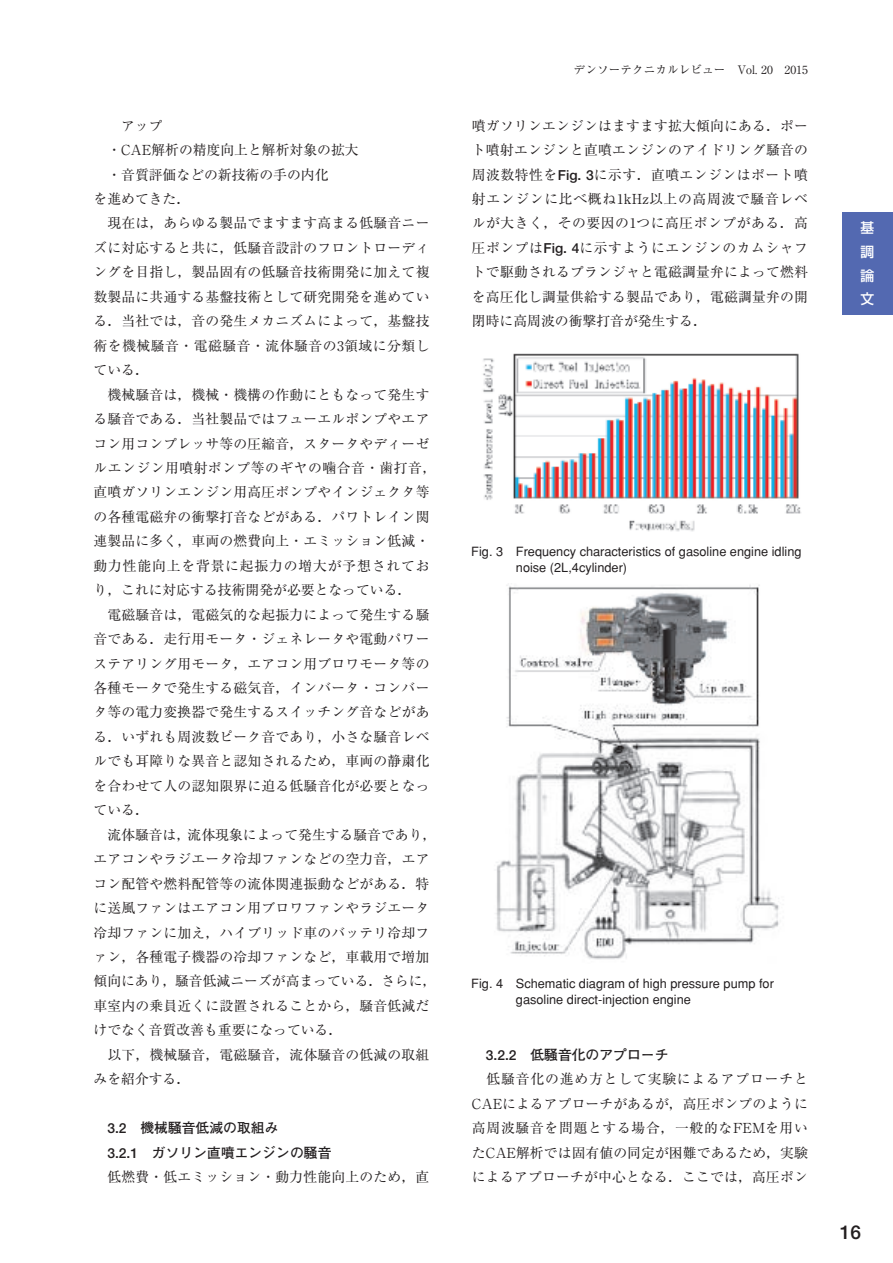
<style>
.page{position:relative;width:893px;height:1263px;background:#fff}
.page>*{position:absolute;margin:0;border:0;box-sizing:border-box;transform-origin:0 0}
.t1{font:700 19.2px "Futo Go B101";color:#231f20}
.t2{font:13.8px/24.5px "Ryumin";letter-spacing:.015em;color:#231f20;text-align:justify}
.t3{font:13.8px "Ryumin";letter-spacing:.035em;color:#231f20}
.t4{font:700 13.8px/24.5px "Futo Go B101";color:#231f20}
.t5{font:13.8px "Ryumin";letter-spacing:.06em;color:#231f20}
.t6{font:500 13.8px/23.7px "Shin Go";color:#fff;text-align:justify}
.t7{font:500 12.75px/15.9px "Gothic BBB";color:#231f20}
.t8{font:11.7px "Ryumin";color:#231f20}
.s1{font-family:"Futo Go B101";font-weight:700}
</style>
<div class="page">
<div style="left:842px;top:213px;width:51px;height:102px;background:#5369b1"></div>
<img style="left:483px;top:353px;width:318px;height:179px">
<img style="left:496px;top:585px;width:283px;height:375px">
<p class="t2" style="left:121px;top:113px;width:43px">アップ</p>
<p class="t2" style="left:107px;top:137px;width:253px">・CAE解析の精度向上と解析対象の拡大</p>
<p class="t2" style="left:107px;top:162px;width:223px">・音質評価などの新技術の手の内化</p>
<p class="t2" style="left:94px;top:186px;width:98px">を進めてきた．</p>
<p class="t2" style="left:108px;top:211px;width:323px">現在は，あらゆる製品でますます高まる低騒音ニー</p>
<p class="t2" style="left:94px;top:235px;width:337px">ズに対応すると共に，低騒音設計のフロントローディ</p>
<p class="t2" style="left:94px;top:260px;width:337px">ングを目指し，製品固有の低騒音技術開発に加えて複</p>
<p class="t2" style="left:94px;top:284px;width:337px">数製品に共通する基盤技術として研究開発を進めてい</p>
<p class="t2" style="left:94px;top:309px;width:337px">る．当社では，音の発生メカニズムによって，基盤技</p>
<p class="t3" style="left:94px;top:337px;width:337px">術を機械騒音・電磁騒音・流体騒音の3領域に分類し</p>
<p class="t2" style="left:94px;top:358px;width:57px">ている．</p>
<p class="t2" style="left:108px;top:382px;width:323px">機械騒音は，機械・機構の作動にともなって発生す</p>
<p class="t2" style="left:94px;top:406px;width:337px">る騒音である．当社製品ではフューエルポンプやエア</p>
<p class="t2" style="left:94px;top:431px;width:337px">コン用コンプレッサ等の圧縮音，スタータやディーゼ</p>
<p class="t3" style="left:94px;top:460px;width:344px">ルエンジン用噴射ポンプ等のギヤの噛合音・歯打音，</p>
<p class="t2" style="left:94px;top:480px;width:337px">直噴ガソリンエンジン用高圧ポンプやインジェクタ等</p>
<p class="t2" style="left:94px;top:504px;width:337px">の各種電磁弁の衝撃打音などがある．パワトレイン関</p>
<p class="t2" style="left:94px;top:529px;width:337px">連製品に多く，車両の燃費向上・エミッション低減・</p>
<p class="t5" style="left:94px;top:557px;width:337px">動力性能向上を背景に起振力の増大が予想されてお</p>
<p class="t2" style="left:94px;top:578px;width:319px">り，これに対応する技術開発が必要となっている．</p>
<p class="t2" style="left:108px;top:602px;width:323px">電磁騒音は，電磁気的な起振力によって発生する騒</p>
<p class="t2" style="left:94px;top:626px;width:337px">音である．走行用モータ・ジェネレータや電動パワー</p>
<p class="t2" style="left:94px;top:651px;width:337px">ステアリング用モータ，エアコン用ブロワモータ等の</p>
<p class="t2" style="left:94px;top:675px;width:337px">各種モータで発生する磁気音，インバータ・コンバー</p>
<p class="t2" style="left:94px;top:700px;width:337px">タ等の電力変換器で発生するスイッチング音などがあ</p>
<p class="t2" style="left:94px;top:724px;width:337px">る．いずれも周波数ピーク音であり，小さな騒音レベ</p>
<p class="t2" style="left:94px;top:749px;width:337px">ルでも耳障りな異音と認知されるため，車両の静粛化</p>
<p class="t2" style="left:94px;top:773px;width:337px">を合わせて人の認知限界に迫る低騒音化が必要となっ</p>
<p class="t2" style="left:94px;top:798px;width:57px">ている．</p>
<p class="t2" style="left:107px;top:822px;width:330px">流体騒音は，流体現象によって発生する騒音であり，</p>
<p class="t2" style="left:94px;top:846px;width:337px">エアコンやラジエータ冷却ファンなどの空力音，エア</p>
<p class="t2" style="left:94px;top:871px;width:337px">コン配管や燃料配管等の流体関連振動などがある．特</p>
<p class="t2" style="left:94px;top:895px;width:337px">に送風ファンはエアコン用ブロワファンやラジエータ</p>
<p class="t2" style="left:94px;top:920px;width:337px">冷却ファンに加え，ハイブリッド車のバッテリ冷却フ</p>
<p class="t2" style="left:94px;top:944px;width:337px">ァン，各種電子機器の冷却ファンなど，車載用で増加</p>
<p class="t2" style="left:94px;top:969px;width:344px">傾向にあり，騒音低減ニーズが高まっている．さらに，</p>
<p class="t2" style="left:94px;top:993px;width:337px">車室内の乗員近くに設置されることから，騒音低減だ</p>
<p class="t2" style="left:94px;top:1018px;width:250px">けでなく音質改善も重要になっている．</p>
<p class="t2" style="left:108px;top:1042px;width:323px">以下，機械騒音，電磁騒音，流体騒音の低減の取組</p>
<p class="t2" style="left:94px;top:1067px;width:98px">みを紹介する．</p>
<p class="t4" style="left:107px;top:1116px;width:226px">3.2 機械騒音低減の取組み<br>3.2.1 ガソリン直噴エンジンの騒音</p>
<p class="t2" style="left:108px;top:1164px;width:323px">低燃費・低エミッション・動力性能向上のため，直</p>
<p class="t8" style="left:574px;top:62px;width:236px">デンソーテクニカルレビュー Vol. 20 2015</p>
<p class="t2" style="left:472px;top:113px;width:337px">噴ガソリンエンジンはますます拡大傾向にある．ポート噴射エンジンと直噴エンジンのアイドリング騒音の周波数特性を<span class="s1">Fig. 3</span>に示す．直噴エンジンはポート噴射エンジンに比べ概ね1kHz以上の高周波で騒音レベルが大きく，その要因の1つに高圧ポンプがある．高圧ポンプは<span class="s1">Fig. 4</span>に示すようにエンジンのカムシャフトで駆動されるプランジャと電磁調量弁によって燃料を高圧化し調量供給する製品であり，電磁調量弁の開閉時に高周波の衝撃打音が発生する．</p>
<p class="t6" style="left:860px;top:215px;width:15px">基調論文</p>
<p class="t7" style="left:516px;top:543px;width:287px;text-indent:-45px">Fig. 3 Frequency characteristics of gasoline engine idling noise (2L,4cylinder)</p>
<p class="t7" style="left:516px;top:975px;width:259px;text-indent:-45px">Fig. 4 Schematic diagram of high pressure pump for gasoline direct-injection engine</p>
<p class="t4" style="left:486px;top:1042px;width:184px">3.2.2 低騒音化のアプローチ</p>
<p class="t2" style="left:472px;top:1067px;width:337px;text-indent:15px">低騒音化の進め方として実験によるアプローチとCAEによるアプローチがあるが，高圧ポンプのように高周波騒音を問題とする場合，一般的なFEMを用いたCAE解析では固有値の同定が困難であるため，実験によるアプローチが中心となる．ここでは，高圧ポン</p>
<h1 class="t1" style="left:840px;top:1221px;width:23px">16</h1>
</div>
